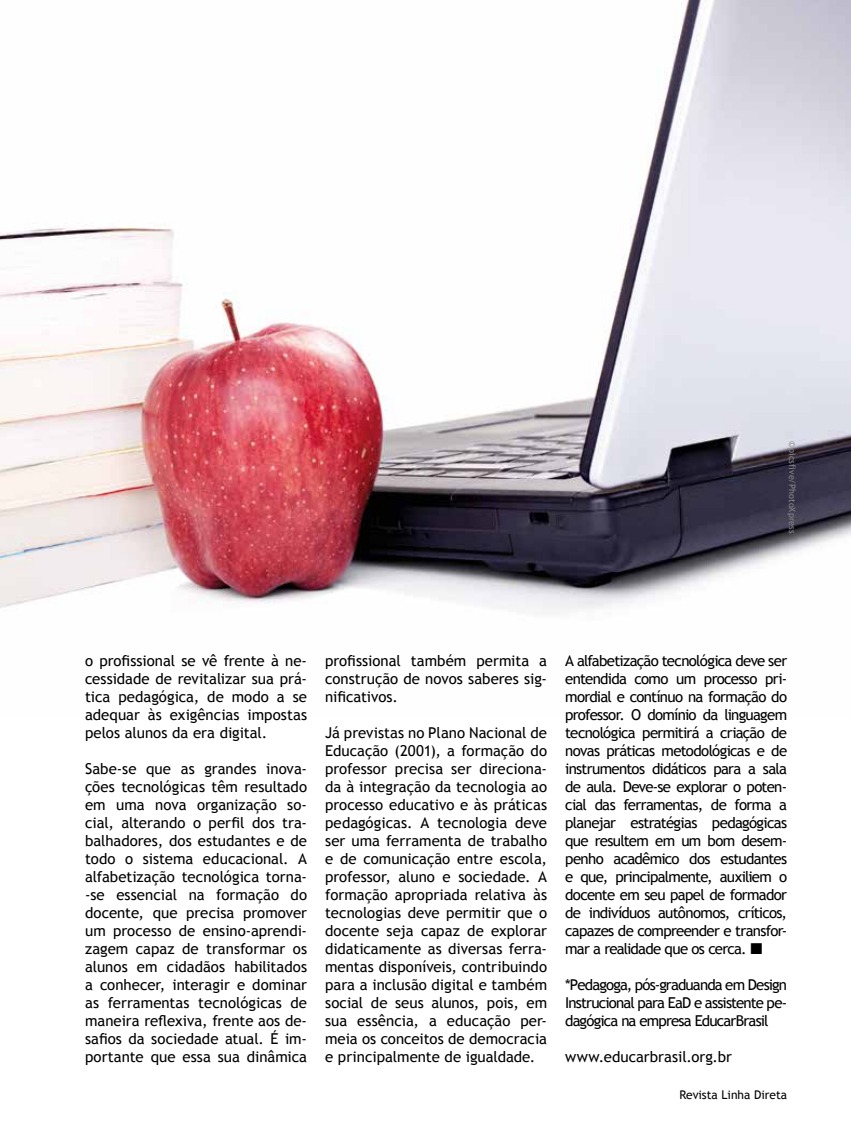
<style>
.page{position:relative;width:851px;height:1127px;background:#fff}
.page>*{position:absolute;margin:0;border:0;box-sizing:border-box;transform-origin:0 0}
.t1{font:15px/18px "Trebuchet MS";letter-spacing:-.005em;color:#000;text-align:justify}
.t2{font:12px "Trebuchet MS";color:#000}
.t3{font:9px "Trebuchet MS";letter-spacing:.01em;color:#878787}
</style>
<div class="page">
<img style="left:0;top:0;width:850px;height:610px">
<p class="t3" style="left:797px;top:441px;width:94px;rotate:90deg">©picsfive/PhotoXpress</p>
<p class="t1" style="left:85px;top:652px;width:223px">o profissional se vê frente à ne&shy;cessidade de revitalizar sua prá&shy;tica pedagógica, de modo a se adequar às exigências impostas pelos alunos da era digital.</p>
<p class="t1" style="left:85px;top:760px;width:223px">Sabe-se que as grandes inova&shy;ções tecnológicas têm resultado em uma nova organização so&shy;cial, alterando o perfil dos tra&shy;balhadores, dos estudantes e de todo o sistema educacional. A alfabetização tecnológica torna--se essencial na formação do docente, que precisa promover um processo de ensino-aprendi&shy;zagem capaz de transformar os alunos em cidadãos habilitados a conhecer, interagir e dominar as ferramentas tecnológicas de maneira reflexiva, frente aos de&shy;safios da sociedade atual. É im&shy;portante que essa sua dinâmica</p>
<p class="t1" style="left:325px;top:652px;width:223px">profissional também permita a construção de novos saberes sig&shy;nificativos.</p>
<p class="t1" style="left:325px;top:724px;width:223px">Já previstas no Plano Nacional de Educação (2001), a formação do professor precisa ser direciona&shy;da à integração da tecnologia ao processo educativo e às práticas pedagógicas. A tecnologia deve ser uma ferramenta de trabalho e de comunicação entre escola, professor, aluno e sociedade. A formação apropriada relativa às tecnologias deve permitir que o docente seja capaz de explorar didaticamente as diversas ferra&shy;mentas disponíveis, contribuindo para a inclusão digital e também social de seus alunos, pois, em sua essência, a educação per&shy;meia os conceitos de democracia e principalmente de igualdade.</p>
<p class="t1" style="left:565px;top:652px;width:223px">A alfabetização tecnológica deve ser entendida como um processo pri&shy;mordial e contínuo na formação do professor. O domínio da linguagem tecnológica permitirá a criação de novas práticas metodológicas e de instrumentos didáticos para a sala de aula. Deve-se explorar o poten&shy;cial das ferramentas, de forma a planejar estratégias pedagógicas que resultem em um bom desem&shy;penho acadêmico dos estudantes e que, principalmente, auxiliem o docente em seu papel de formador de indivíduos autônomos, críticos, capazes de compreender e transfor&shy;mar a realidade que os cerca.</p>
<p class="t1" style="left:565px;top:976px;width:223px">*Pedagoga, pós-graduanda em Design Instrucional para EaD e assistente pe&shy;dagógica na empresa EducarBrasil</p>
<p class="t1" style="left:565px;top:1048px;width:168px">www.educarbrasil.org.br</p>
<p class="t2" style="left:679px;top:1088px;width:109px">Revista Linha Direta</p>
</div>
